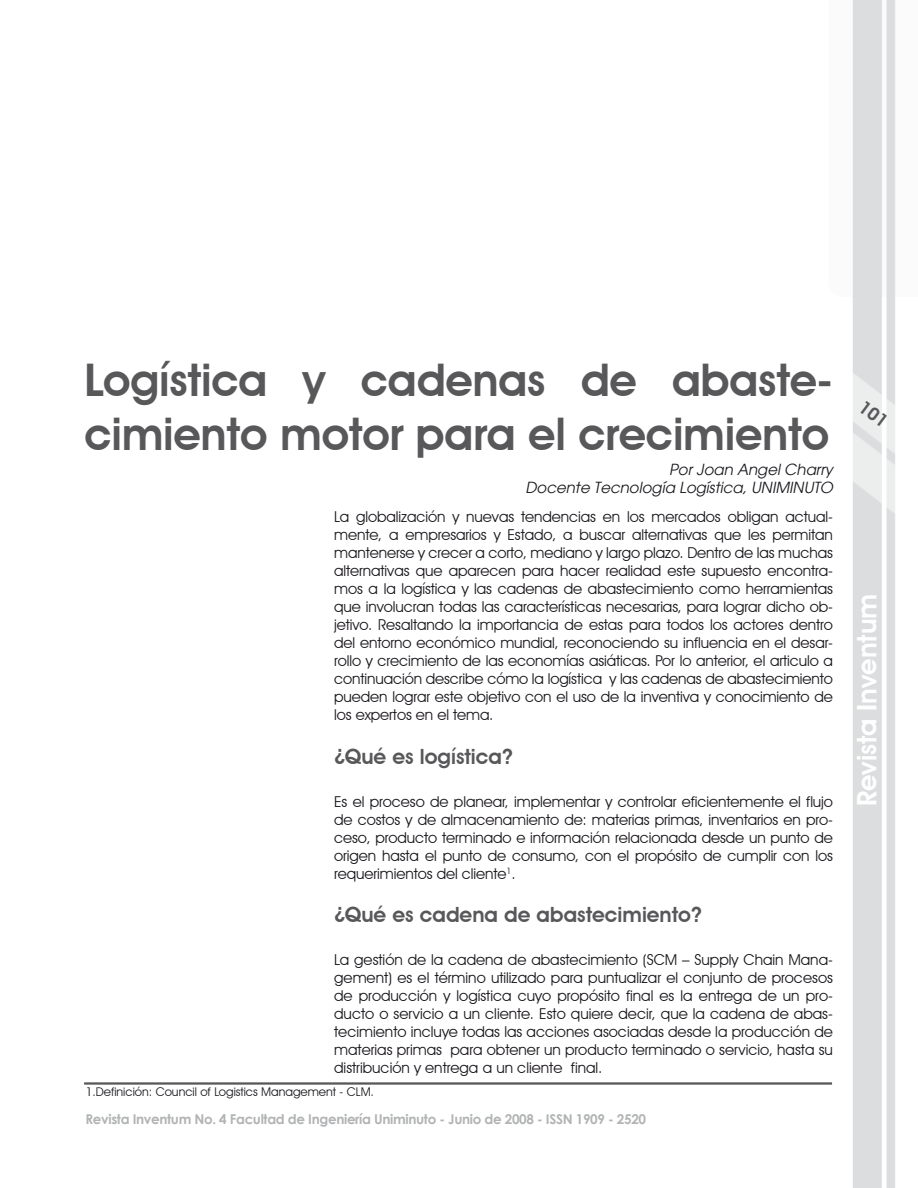
<style>
.page{position:relative;width:918px;height:1188px;background:#fff}
.page>*{position:absolute;margin:0;border:0;box-sizing:border-box;transform-origin:0 0}
.t1{font:600 45px/54px "Avant Garde IT Cby BT";letter-spacing:-.005em;color:#58585a}
.t2{font:600 27px "Avant Garde IT Cby BT";color:#fff}
.t3{font:600 21px "Avant Garde IT Cby BT";color:#58585a}
.t4{font:15px/18px "Avant Garde IT Cby BT";letter-spacing:-.005em;color:#1a171c;text-align:justify}
.t5{font:italic 15px/18px "Avant Garde";color:#1a171c;text-align:right}
.t6{font:700 13.5px "Century Gothic";letter-spacing:-.025em;color:#b1b3b4}
.t7{font:12px "Avant Garde IT Cby BT";color:#1a171c}
</style>
<div class="page">
<img style="left:84px;top:0;width:812px;height:1188px">
<hr style="left:84px;top:1083px;width:748px;height:1px;background:#58585a">
<hr style="left:84px;top:1084px;width:748px;height:1px;background:#58585a">
<svg style="left:859px;top:401px;width:28px;height:25px"></svg>
<h1 class="t1" style="left:84px;top:353px;width:749px">Logística y cadenas de abaste&shy;cimiento motor para el crecimiento</h1>
<p class="t5" style="left:525px;top:461px;width:309px">Por Joan Angel Charry<br>Docente Tecnología Logística, UNIMINUTO</p>
<p class="t4" style="left:334px;top:508px;width:500px">La globalización y nuevas tendencias en los mercados obligan actual&shy;mente, a empresarios y Estado, a buscar alternativas que les permitan mantenerse y crecer a corto, mediano y largo plazo. Dentro de las muchas alternativas que aparecen para hacer realidad este supuesto encontra&shy;mos a la logística y las cadenas de abastecimiento como herramientas que involucran todas las características necesarias, para lograr dicho ob&shy;jetivo. Resaltando la importancia de estas para todos los actores dentro del entorno económico mundial, reconociendo su influencia en el desar&shy;rollo y crecimiento de las economías asiáticas. Por lo anterior, el articulo a continuación describe cómo la logística y las cadenas de abastecimiento pueden lograr este objetivo con el uso de la inventiva y conocimiento de los expertos en el tema.</p>
<h3 class="t3" style="left:334px;top:744px;width:180px">¿Qué es logística?</h3>
<p class="t4" style="left:334px;top:792px;width:500px">Es el proceso de planear, implementar y controlar eficientemente el flujo de costos y de almacenamiento de: materias primas, inventarios en pro&shy;ceso, producto terminado e información relacionada desde un punto de origen hasta el punto de consumo, con el propósito de cumplir con los requerimientos del cliente<sup>1</sup>.</p>
<h3 class="t3" style="left:334px;top:902px;width:369px">¿Qué es cadena de abastecimiento?</h3>
<p class="t4" style="left:334px;top:951px;width:500px">La gestión de la cadena de abastecimiento (SCM – Supply Chain Mana&shy;gement) es el término utilizado para puntualizar el conjunto de procesos de producción y logística cuyo propósito final es la entrega de un pro&shy;ducto o servicio a un cliente. Esto quiere decir, que la cadena de abas&shy;tecimiento incluye todas las acciones asociadas desde la producción de materias primas para obtener un producto terminado o servicio, hasta su distribución y entrega a un cliente final.</p>
<p class="t7" style="left:86px;top:1085px;width:290px">1.Definición: Council of Logistics Management - CLM.</p>
<p class="t6" style="left:85px;top:1109px;width:562px">Revista Inventum No. 4 Facultad de Ingeniería Uniminuto - Junio de 2008 - ISSN 1909 - 2520</p>
<h2 class="t2" style="left:851px;top:806px;width:214px;rotate:-90deg">Revista Inventum</h2>
</div>
